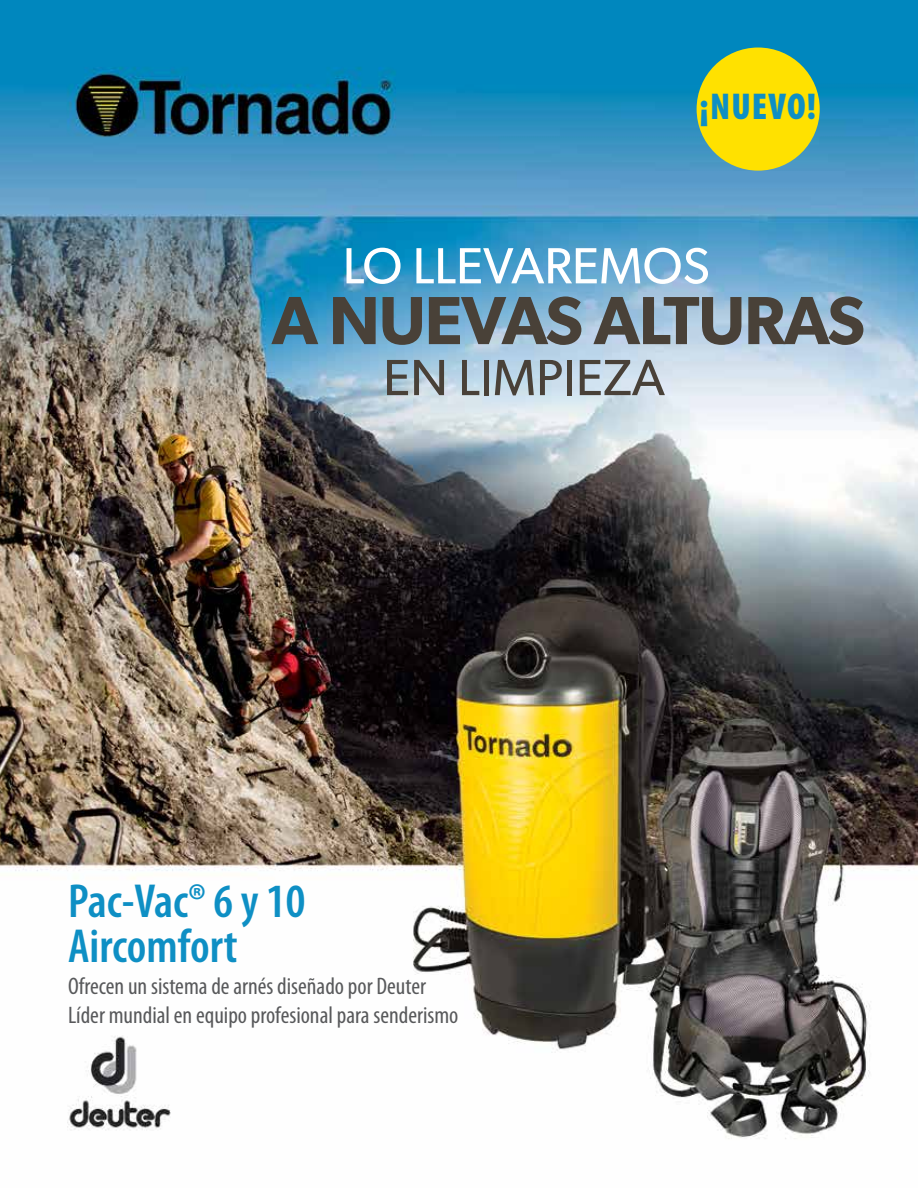
<style>
.page{position:relative;width:918px;height:1188px;background:#fff}
.page>*{position:absolute;margin:0;border:0;box-sizing:border-box;transform-origin:0 0}
.t1{font:600 68.25px "Gibson";letter-spacing:-.02em;color:#494138}
.t2{font:51px "Gibson";color:#fff}
.t3{font:51px "Gibson";color:#494138}
.t4{font:600 condensed 48px/45px "Myriad Pro";color:#0e8fc4}
.t5{font:900 condensed 37.5px "Myriad Pro";letter-spacing:.03em;color:#0e8fc4}
.t6{font:condensed 24px/28.8px "Myriad Pro";color:#58595b}
</style>
<div class="page">
<img style="left:0;top:0;width:918px;height:1139px">
<div style="left:697px;top:48px;width:123px;height:123px;background:#ffe100;border-radius:50%"></div>
<h3 class="t5" style="left:700px;top:82px;width:118px">¡NUEVO!</h3>
<h2 class="t2" style="left:343px;top:235px;width:369px">LO LLEVAREMOS</h2>
<h1 class="t1" style="left:272px;top:280px;width:595px">A NUEVAS ALTURAS</h1>
<h2 class="t3" style="left:383px;top:347px;width:283px">EN LIMPIEZA</h2>
<h3 class="t4" style="left:68px;top:878px;width:239px">Pac-Vac® 6 y 10<br>Aircomfort</h3>
<p class="t6" style="left:68px;top:972px;width:392px">Ofrecen un sistema de arnés diseñado por Deuter<br>Líder mundial en equipo profesional para senderismo</p>
</div>
